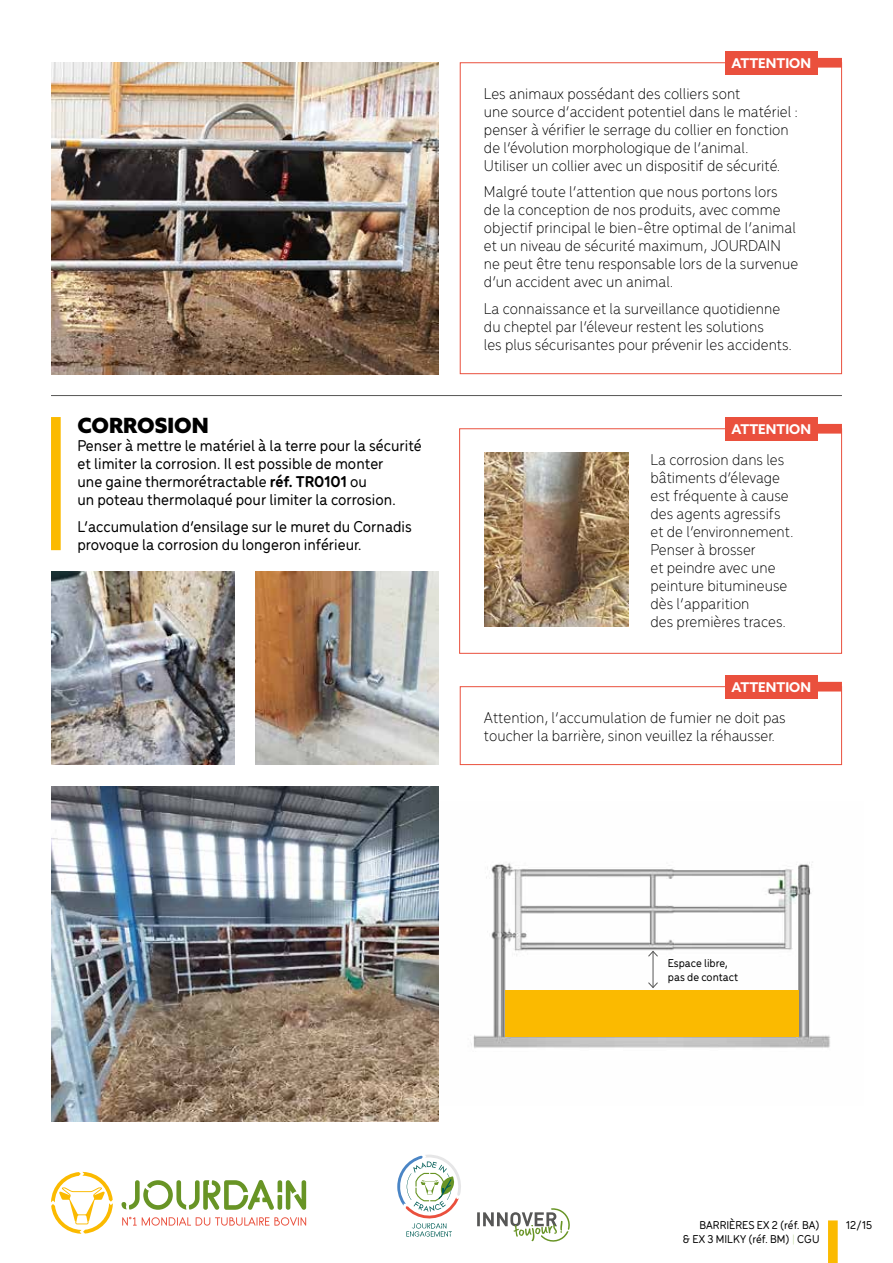
<style>
.page{position:relative;width:893px;height:1263px;background:#fff}
.page>*{position:absolute;margin:0;border:0;box-sizing:border-box;transform-origin:0 0}
.t1{font:900 21px "Azo Sans";color:#000}
.t2{font:300 16.5px/18px "Menco";color:#000}
.t3{font:500 16.5px/18px "Menco";color:#000}
.t4{font:700 13.5px "Azo Sans";color:#fff}
.t5{font:500 12px/13.5px "Menco";color:#000}
.s1{font-weight:700}
.s2{font-weight:100;color:#79ac2c}
</style>
<div class="page">
<div style="left:828px;top:1220px;width:10px;height:43px;background:#fbba00"></div>
<svg style="left:122px;top:1217px;width:184px;height:8px"></svg>
<svg style="left:122px;top:1180px;width:184px;height:30px"></svg>
<svg style="left:51px;top:1172px;width:62px;height:62px"></svg>
<svg style="left:477px;top:1208px;width:93px;height:34px"></svg>
<svg style="left:397px;top:1155px;width:64px;height:81px"></svg>
<img style="left:471px;top:862px;width:360px;height:186px">
<img style="left:51px;top:62px;width:388px;height:312px">
<div style="left:460px;top:62px;width:382px;height:312px;border:1px solid #ea503d"></div>
<div style="left:758px;top:58px;width:84px;height:10px;background:#ea503d"></div>
<div style="left:725px;top:51px;width:92px;height:23px;background:#ea503d"></div>
<div style="left:460px;top:686px;width:382px;height:79px;border:1px solid #ea503d"></div>
<div style="left:758px;top:682px;width:84px;height:9px;background:#ea503d"></div>
<div style="left:725px;top:675px;width:92px;height:23px;background:#ea503d"></div>
<hr style="left:51px;top:395px;width:791px;height:1px;background:#575756">
<div style="left:51px;top:417px;width:10px;height:133px;background:#fbba00"></div>
<img style="left:485px;top:452px;width:143px;height:175px">
<img style="left:51px;top:571px;width:183px;height:194px">
<img style="left:51px;top:786px;width:388px;height:335px">
<img style="left:255px;top:571px;width:184px;height:194px">
<div style="left:459px;top:428px;width:383px;height:226px;border:1px solid #ea503d"></div>
<div style="left:758px;top:424px;width:84px;height:10px;background:#ea503d"></div>
<div style="left:725px;top:417px;width:92px;height:23px;background:#ea503d"></div>
<hr style="left:653px;top:951px;width:1px;height:36px;background:#575756">
<svg style="left:648px;top:982px;width:10px;height:6px"></svg>
<svg style="left:648px;top:951px;width:10px;height:6px"></svg>
<div style="left:505px;top:990px;width:294px;height:46px;background:#fbba00"></div>
<p class="t1" style="left:77px;top:412px;width:133px">CORROSION</p>
<p class="t3" style="left:77px;top:436px;width:346px">Penser à mettre le matériel à la terre pour la sécurité et limiter la corrosion. Il est possible de monter<br>une gaine thermorétractable <span class="s1">réf. TR0101</span> ou<br>un poteau thermolaqué pour limiter la corrosion.</p>
<p class="t3" style="left:77px;top:516px;width:336px">L’accumulation d’ensilage sur le muret du Cornadis provoque la corrosion du longeron inférieur.</p>
<p class="t4" style="left:732px;top:54px;width:81px">ATTENTION</p>
<p class="t2" style="left:484px;top:84px;width:316px">Les animaux possédant des colliers sont<br>une source d’accident potentiel dans le matériel : penser à vérifier le serrage du collier en fonction de l’évolution morphologique de l’animal.<br>Utiliser un collier avec un dispositif de sécurité.</p>
<p class="t2" style="left:484px;top:182px;width:316px">Malgré toute l’attention que nous portons lors<br>de la conception de nos produits, avec comme objectif principal le bien-être optimal de l’animal et un niveau de sécurité maximum, JOURDAIN ne peut être tenu responsable lors de la survenue d’un accident avec un animal.</p>
<p class="t2" style="left:484px;top:299px;width:310px">La connaissance et la surveillance quotidienne du cheptel par l’éleveur restent les solutions<br>les plus sécurisantes pour prévenir les accidents.</p>
<p class="t4" style="left:732px;top:420px;width:81px">ATTENTION</p>
<p class="t2" style="left:651px;top:449px;width:145px">La corrosion dans les bâtiments d’élevage est fréquente à cause des agents agressifs et de l’environnement.<br>Penser à brosser<br>et peindre avec une peinture bitumineuse dès l’apparition<br>des premières traces.</p>
<p class="t4" style="left:732px;top:678px;width:81px">ATTENTION</p>
<p class="t2" style="left:484px;top:707px;width:303px">Attention, l’accumulation de fumier ne doit pas toucher la barrière, sinon veuillez la réhausser.</p>
<p class="t5" style="left:668px;top:956px;width:72px">Espace libre, pas de contact</p>
<p class="t5" style="left:699px;top:1218px;width:121px">BARRIÈRES EX 2 (réf. BA)</p>
<p class="t5" style="left:846px;top:1218px;width:28px">12/15</p>
<p class="t5" style="left:683px;top:1231px;width:138px">&amp; EX 3 MILKY (réf. BM) <span class="s2">|</span> CGU</p>
</div>
